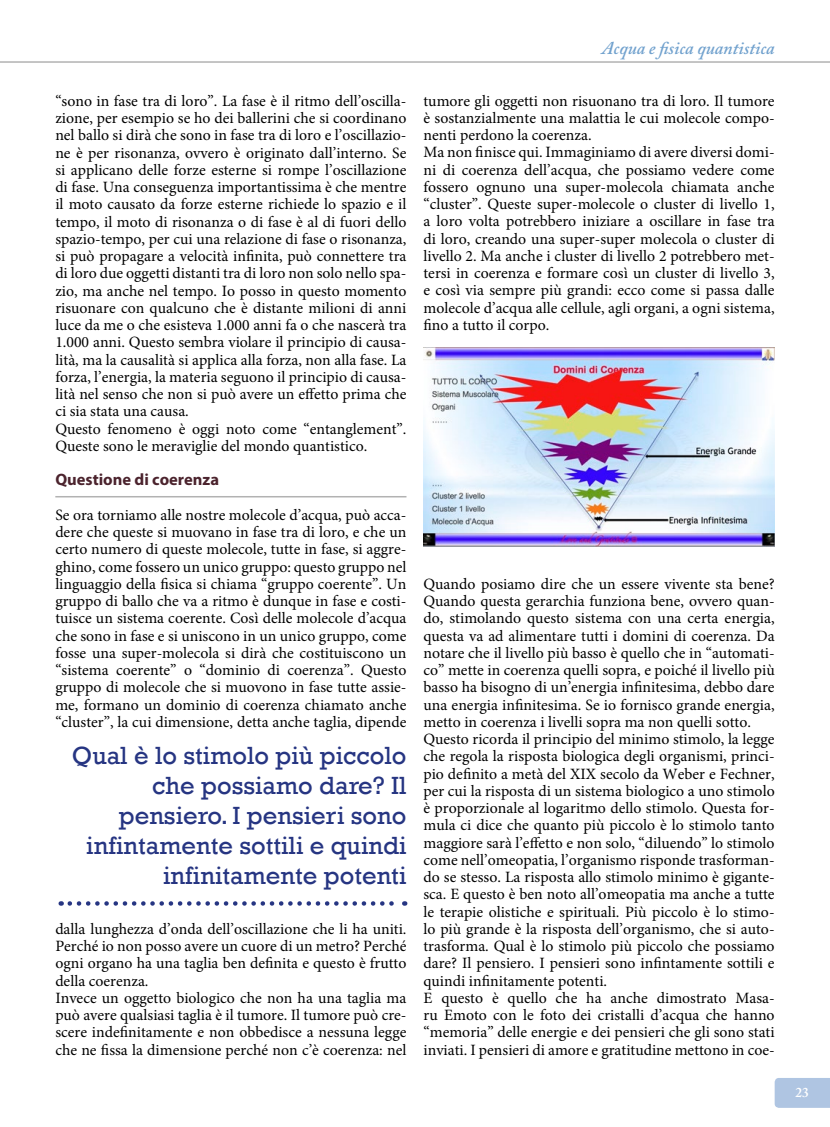
<style>
.page{position:relative;width:830px;height:1127px;background:#fff}
.page>*{position:absolute;margin:0;border:0;box-sizing:border-box;transform-origin:0 0}
.t1{font:25.5px/30px "Rockwell";color:#263582;text-align:right}
.t2{font:italic 600 18px "Adobe Caslon Pro";color:#72a2ce}
.t3{font:700 16.5px "Myriad Pro";color:#4b232d}
.t4{font:15.75px/17.2px "Minion Pro";color:#000}
.t5{font:600 13.5px "Adobe Caslon Pro";color:#fff}
</style>
<div class="page">
<div style="left:774px;top:1078px;width:55px;height:30px;background:#afc5e2"></div>
<hr style="left:0;top:61px;width:829px;height:2px;background:#b2b2b2">
<hr style="left:55px;top:496px;width:351px;height:1px;background:#b2b2b2">
<img style="left:423px;top:347px;width:351px;height:199px">
<svg style="left:70px;top:901px;width:335px;height:5px"></svg>
<p class="t4" style="left:55px;top:92px;width:352px">“sono in fase tra di loro”. La fase è il ritmo dell’oscilla&shy;zione, per esempio se ho dei ballerini che si coordinano nel ballo si dirà che sono in fase tra di loro e l’oscillazio&shy;ne è per risonanza, ovvero è originato dall’interno. Se si applicano delle forze esterne si rompe l’oscillazione di fase. Una conseguenza importantissima è che mentre il moto causato da forze esterne richiede lo spazio e il tempo, il moto di risonanza o di fase è al di fuori dello spazio-tempo, per cui una relazione di fase o risonanza, si può propagare a velocità infinita, può connettere tra di loro due oggetti distanti tra di loro non solo nello spa&shy;zio, ma anche nel tempo. Io posso in questo momento risuonare con qualcuno che è distante milioni di anni luce da me o che esisteva 1.000 anni fa o che nascerà tra 1.000 anni. Questo sembra violare il principio di causa&shy;lità, ma la causalità si applica alla forza, non alla fase. La forza, l’energia, la materia seguono il principio di causa&shy;lità nel senso che non si può avere un effetto prima che ci sia stata una causa.<br>Questo fenomeno è oggi noto come “entanglement”.<br>Queste sono le meraviglie del mondo quantistico.</p>
<p class="t3" style="left:55px;top:469px;width:165px">Questione di coerenza</p>
<p class="t4" style="left:55px;top:506px;width:352px;text-align:justify">Se ora torniamo alle nostre molecole d’acqua, può acca&shy;dere che queste si muovano in fase tra di loro, e che un certo numero di queste molecole, tutte in fase, si aggre&shy;ghino, come fossero un unico gruppo: questo gruppo nel linguaggio della fisica si chiama “gruppo coerente”. Un gruppo di ballo che va a ritmo è dunque in fase e costi&shy;tuisce un sistema coerente. Così delle molecole d’acqua che sono in fase e si uniscono in un unico gruppo, come fosse una super-molecola si dirà che costituiscono un “sistema coerente” o “dominio di coerenza”. Questo gruppo di molecole che si muovono in fase tutte assie&shy;me, formano un dominio di coerenza chiamato anche “cluster”, la cui dimensione, detta anche taglia, dipende</p>
<h1 class="t1" style="left:72px;top:741px;width:336px">Qual è lo stimolo più piccolo che possiamo dare? Il pensiero. I pensieri sono infintamente sottili e quindi infinitamente potenti</h1>
<p class="t4" style="left:55px;top:920px;width:352px">dalla lunghezza d’onda dell’oscillazione che li ha uniti.<br>Perché io non posso avere un cuore di un metro? Perché ogni organo ha una taglia ben definita e questo è frutto della coerenza.<br>Invece un oggetto biologico che non ha una taglia ma può avere qualsiasi taglia è il tumore. Il tumore può cre&shy;scere indefinitamente e non obbedisce a nessuna legge che ne fissa la dimensione perché non c’è coerenza: nel</p>
<p class="t2" style="left:601px;top:37px;width:174px">Acqua e fisica quantistica</p>
<p class="t4" style="left:423px;top:92px;width:352px">tumore gli oggetti non risuonano tra di loro. Il tumore è sostanzialmente una malattia le cui molecole compo&shy;nenti perdono la coerenza.<br>Ma non finisce qui. Immaginiamo di avere diversi domi&shy;ni di coerenza dell’acqua, che possiamo vedere come fossero ognuno una super-molecola chiamata anche “cluster”. Queste super-molecole o cluster di livello 1, a loro volta potrebbero iniziare a oscillare in fase tra di loro, creando una super-super molecola o cluster di livello 2. Ma anche i cluster di livello 2 potrebbero met&shy;tersi in coerenza e formare così un cluster di livello 3, e così via sempre più grandi: ecco come si passa dalle molecole d’acqua alle cellule, agli organi, a ogni sistema, fino a tutto il corpo.</p>
<p class="t4" style="left:423px;top:575px;width:352px">Quando posiamo dire che un essere vivente sta bene?<br>Quando questa gerarchia funziona bene, ovvero quan&shy;do, stimolando questo sistema con una certa energia, questa va ad alimentare tutti i domini di coerenza. Da notare che il livello più basso è quello che in “automati&shy;co” mette in coerenza quelli sopra, e poiché il livello più basso ha bisogno di un’energia infinitesima, debbo dare una energia infinitesima. Se io fornisco grande energia, metto in coerenza i livelli sopra ma non quelli sotto.<br>Questo ricorda il principio del minimo stimolo, la legge che regola la risposta biologica degli organismi, princi&shy;pio definito a metà del XIX secolo da Weber e Fechner, per cui la risposta di un sistema biologico a uno stimolo è proporzionale al logaritmo dello stimolo. Questa for&shy;mula ci dice che quanto più piccolo è lo stimolo tanto maggiore sarà l’effetto e non solo, “diluendo” lo stimolo come nell’omeopatia, l’organismo risponde trasforman&shy;do se stesso. La risposta allo stimolo minimo è gigante&shy;sca. E questo è ben noto all’omeopatia ma anche a tutte le terapie olistiche e spirituali. Più piccolo è lo stimo&shy;lo più grande è la risposta dell’organismo, che si auto&shy;trasforma. Qual è lo stimolo più piccolo che possiamo dare? Il pensiero. I pensieri sono infintamente sottili e quindi infinitamente potenti.<br>E questo è quello che ha anche dimostrato Masa&shy;ru Emoto con le foto dei cristalli d’acqua che hanno “memoria” delle energie e dei pensieri che gli sono stati inviati. I pensieri di amore e gratitudine mettono in coe-</p>
<p class="t5" style="left:795px;top:1085px;width:15px">23</p>
</div>
